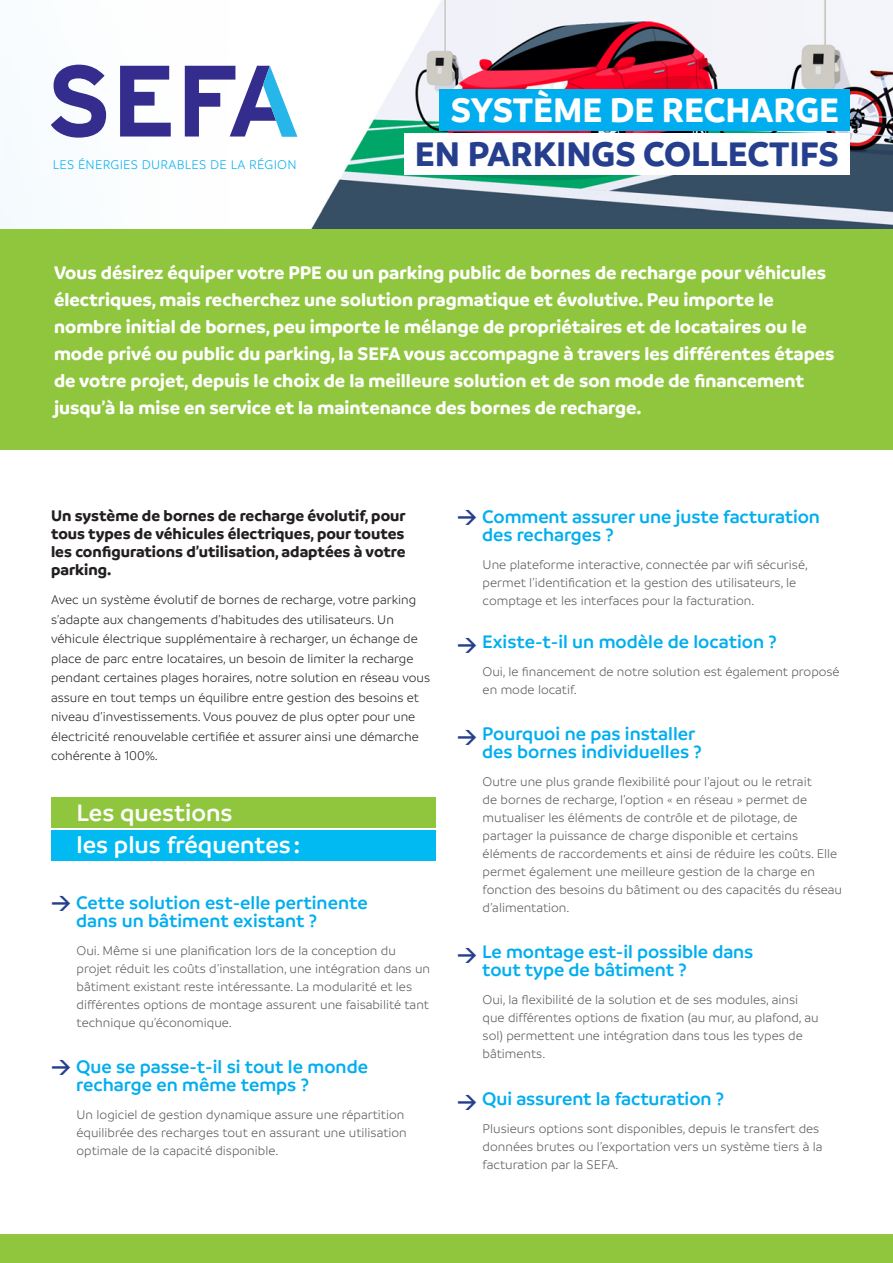
<style>
.page{position:relative;width:893px;height:1263px;background:#fff}
.page>*{position:absolute;margin:0;border:0;box-sizing:border-box;transform-origin:0 0}
.t1{font:700 36.75px "Branding";color:#253f8e}
.t2{font:700 36.75px "Branding";color:#fff}
.t3{font:600 25.5px/31.5px "Branding";color:#fff}
.t4{font:700 19.5px/27px "Branding";color:#fff}
.t5{font:600 19.5px/18px "Branding";color:#00aeef}
.t6{font:700 16.5px/18px "Branding";color:#231f20;text-align:justify}
.t7{font:300 13.5px/18px "Branding";color:#57585a}
.t8{font:300 13.5px/19.5px "Branding";color:#231f20}
.t9{font:300 13.5px "Branding";letter-spacing:.02em;color:#00aeef}
.s1{font-family:"DIN Pro";font-weight:700;color:#253f8e}
</style>
<div class="page">
<img style="left:446px;top:0;width:447px;height:229px">
<svg style="left:0;top:0;width:446px;height:229px"></svg>
<svg style="left:51px;top:65px;width:55px;height:73px"></svg>
<svg style="left:120px;top:66px;width:51px;height:71px"></svg>
<svg style="left:185px;top:66px;width:112px;height:71px"></svg>
<div style="left:51px;top:798px;width:385px;height:30px;background:#8fc63e"></div>
<div style="left:51px;top:831px;width:385px;height:30px;background:#00baf1"></div>
<div style="left:0;top:229px;width:893px;height:221px;background:#8fc63e"></div>
<div style="left:0;top:1234px;width:893px;height:29px;background:#8fc63e"></div>
<div style="left:439px;top:89px;width:410px;height:42px;background:#00aeef"></div>
<div style="left:404px;top:133px;width:445px;height:42px;background:#fff"></div>
<p class="t9" style="left:53px;top:158px;width:245px">LES ÉNERGIES DURABLES DE LA RÉGION</p>
<h1 class="t2" style="left:451px;top:89px;width:389px">SYSTÈME DE RECHARGE</h1>
<h1 class="t1" style="left:415px;top:133px;width:425px">EN PARKINGS COLLECTIFS</h1>
<p class="t4" style="left:54px;top:259px;width:782px">Vous désirez équiper votre PPE ou un parking public de bornes de recharge pour véhicules électriques, mais recherchez une solution pragmatique et évolutive. Peu importe le nombre initial de bornes, peu importe le mélange de propriétaires et de locataires ou le mode privé ou public du parking, la SEFA vous accompagne à travers les différentes étapes de votre projet, depuis le choix de la meilleure solution et de son mode de financement jusqu’à la mise en service et la maintenance des bornes de recharge.</p>
<p class="t6" style="left:51px;top:506px;width:356px">Un système de bornes de recharge évolutif, pour tous types de véhicules électriques, pour toutes les configurations d’utilisation, adaptées à votre parking.</p>
<p class="t8" style="left:51px;top:590px;width:381px">Avec un système évolutif de bornes de recharge, votre parking s’adapte aux changements d’habitudes des utilisateurs. Un véhicule électrique supplémentaire à recharger, un échange de place de parc entre locataires, un besoin de limiter la recharge pendant certaines plages horaires, notre solution en réseau vous assure en tout temps un équilibre entre gestion des besoins et niveau d’investissements. Vous pouvez de plus opter pour une électricité renouvelable certifiée et assurer ainsi une démarche cohérente à 100%.</p>
<h2 class="t3" style="left:77px;top:797px;width:225px">Les questions<br>les plus fréquentes:</h2>
<h3 class="t5" style="left:76px;top:894px;width:293px;text-indent:-25px"><span class="s1">→</span> Cette solution est-elle pertinente dans un bâtiment existant ?</h3>
<p class="t7" style="left:77px;top:942px;width:355px">Oui. Même si une planification lors de la conception du projet réduit les coûts d’installation, une intégration dans un bâtiment existant reste intéressante. La modularité et les différentes options de montage assurent une faisabilité tant technique qu’économique.</p>
<h3 class="t5" style="left:76px;top:1058px;width:293px;text-indent:-25px"><span class="s1">→</span> Que se passe-t-il si tout le monde recharge en même temps ?</h3>
<p class="t7" style="left:77px;top:1106px;width:332px">Un logiciel de gestion dynamique assure une répartition équilibrée des recharges tout en assurant une utilisation optimale de la capacité disponible.</p>
<h3 class="t5" style="left:482px;top:508px;width:339px;text-indent:-25px"><span class="s1">→</span> Comment assurer une juste facturation des recharges ?</h3>
<p class="t7" style="left:483px;top:556px;width:327px">Une plateforme interactive, connectée par wifi sécurisé, permet l’identification et la gestion des utilisateurs, le comptage et les interfaces pour la facturation.</p>
<h3 class="t5" style="left:457px;top:633px;width:321px"><span class="s1">→</span> Existe-t-il un modèle de location ?</h3>
<p class="t7" style="left:483px;top:663px;width:359px">Oui, le financement de notre solution est également proposé en mode locatif.</p>
<h3 class="t5" style="left:482px;top:725px;width:221px;text-indent:-25px"><span class="s1">→</span> Pourquoi ne pas installer des bornes individuelles ?</h3>
<p class="t7" style="left:483px;top:773px;width:361px">Outre une plus grande flexibilité pour l’ajout ou le retrait<br>de bornes de recharge, l’option « en réseau » permet de mutualiser les éléments de contrôle et de pilotage, de partager la puissance de charge disponible et certains éléments de raccordements et ainsi de réduire les coûts. Elle permet également une meilleure gestion de la charge en fonction des besoins du bâtiment ou des capacités du réseau d’alimentation.</p>
<h3 class="t5" style="left:482px;top:943px;width:273px;text-indent:-25px"><span class="s1">→</span> Le montage est-il possible dans tout type de bâtiment ?</h3>
<p class="t7" style="left:483px;top:991px;width:338px">Oui, la flexibilité de la solution et de ses modules, ainsi que différentes options de fixation (au mur, au plafond, au sol) permettent une intégration dans tous les types de bâtiments.</p>
<h3 class="t5" style="left:457px;top:1089px;width:268px"><span class="s1">→</span> Qui assurent la facturation ?</h3>
<p class="t7" style="left:483px;top:1119px;width:341px">Plusieurs options sont disponibles, depuis le transfert des données brutes ou l’exportation vers un système tiers à la facturation par la SEFA.</p>
</div>
